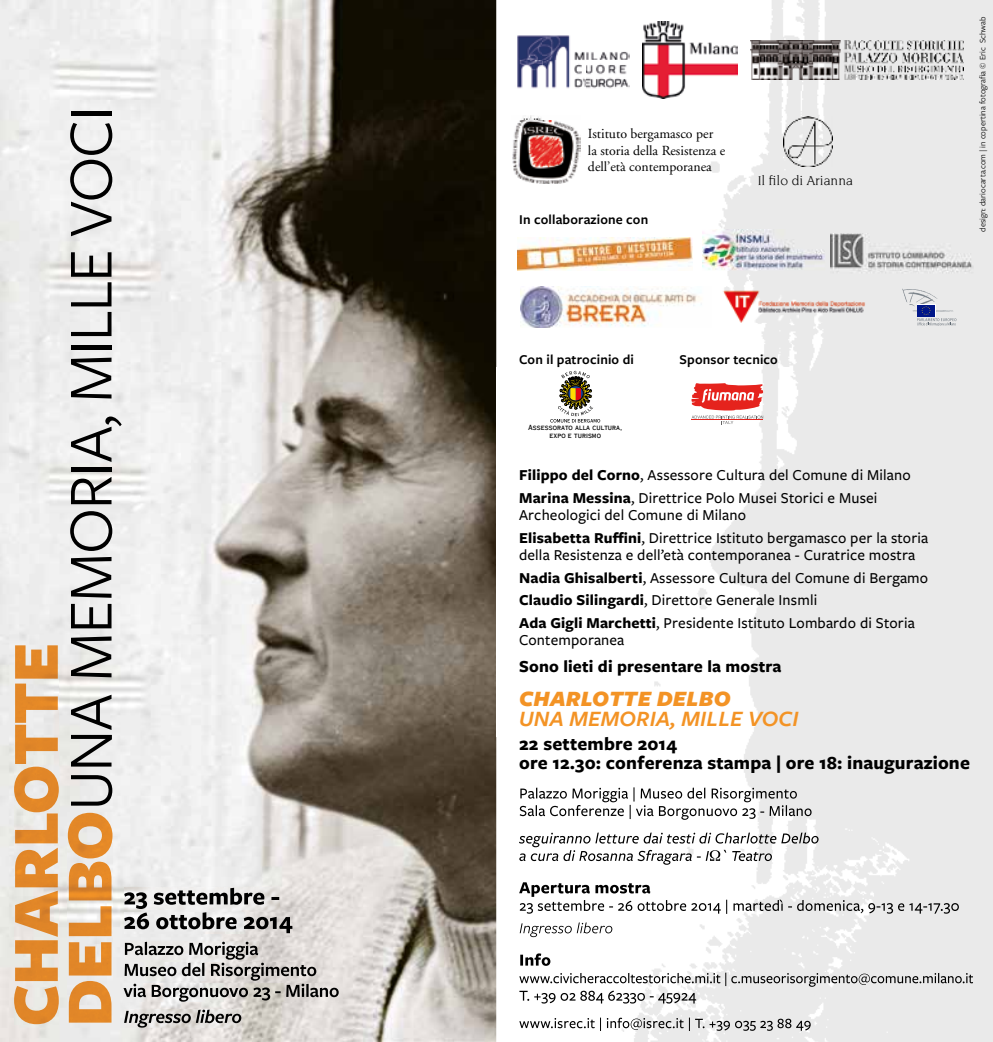
<style>
.page{position:relative;width:993px;height:1042px;background:#fff}
.page>*{position:absolute;margin:0;border:0;box-sizing:border-box;transform-origin:0 0}
.t1{font:64.75px "Freight Sans Pro";letter-spacing:-.02em;color:#000}
.t2{font:italic 600 22.75px "Freight Sans Pro";letter-spacing:.01em;color:#f39325}
.t3{font:italic 900 22.75px "Freight Sans Pro";letter-spacing:.01em;color:#f39325}
.t4{font:700 19.25px/19.2px "Freight Sans Pro";letter-spacing:.01em;color:#000}
.t5{font:700 17.5px "Freight Sans Pro";letter-spacing:.01em;color:#000}
.t6{font:500 15.75px/22.4px "Freight Sans Pro";letter-spacing:.01em;color:#000}
.t7{font:600 14px "Freight Sans Pro";letter-spacing:.01em;color:#000}
.t8{font:13.83px/16.6px "Adobe Garamond";color:#000}
.t9{font:13.83px "Novarese Std";color:#000}
.t10{font:8.58px "Freight Sans Pro";color:#000}
.t11{font:7px/7.9px "Copperplate LT Thirty AB";letter-spacing:.01em;color:#000;text-align:center}
.s1{font-weight:700}
</style>
<div class="page">
<img style="left:0;top:0;width:992px;height:1042px">
<img style="left:124px;top:888px;width:156px;height:21px">
<img style="left:124px;top:912px;width:168px;height:21px">
<img style="left:125px;top:941px;width:133px;height:18px">
<img style="left:124px;top:962px;width:193px;height:18px">
<img style="left:123px;top:983px;width:215px;height:18px">
<img style="left:124px;top:1009px;width:117px;height:18px">
<img style="left:14px;top:645px;width:45px;height:379px">
<img style="left:68px;top:813px;width:44px;height:209px">
<img style="left:520px;top:787px;width:276px;height:15px">
<img style="left:519px;top:805px;width:292px;height:15px">
<img style="left:519px;top:832px;width:299px;height:15px">
<img style="left:519px;top:850px;width:189px;height:15px">
<svg style="left:709px;top:850px;width:11px;height:11px"></svg>
<img style="left:723px;top:850px;width:48px;height:11px">
<img style="left:519px;top:882px;width:131px;height:15px">
<img style="left:519px;top:899px;width:439px;height:15px">
<img style="left:519px;top:922px;width:93px;height:15px">
<img style="left:520px;top:953px;width:30px;height:13px">
<img style="left:519px;top:972px;width:453px;height:15px">
<img style="left:519px;top:990px;width:177px;height:13px">
<img style="left:519px;top:1017px;width:291px;height:14px">
<img style="left:642px;top:22px;width:95px;height:76px">
<img style="left:750px;top:41px;width:213px;height:38px">
<img style="left:511px;top:119px;width:69px;height:64px">
<img style="left:783px;top:117px;width:49px;height:49px">
<svg style="left:550px;top:371px;width:50px;height:51px"></svg>
<svg style="left:691px;top:383px;width:72px;height:41px"></svg>
<img style="left:517px;top:238px;width:174px;height:33px">
<img style="left:829px;top:233px;width:144px;height:42px">
<img style="left:702px;top:229px;width:123px;height:42px">
<img style="left:520px;top:286px;width:191px;height:42px">
<img style="left:719px;top:287px;width:149px;height:36px">
<svg style="left:901px;top:289px;width:55px;height:36px;background:#c7cad6"></svg>
<img style="left:499px;top:1px;width:130px;height:118px">
<svg style="left:769px;top:175px;width:6px;height:10px"></svg>
<h1 class="t1" style="left:47px;top:810px;width:705px;rotate:-90deg">UNA MEMORIA, MILLE VOCI</h1>
<p class="t8" style="left:587px;top:126px;width:139px">Istituto bergamasco per la storia della Resistenza e dell’età contemporanea</p>
<p class="t7" style="left:519px;top:210px;width:131px">In collaborazione con</p>
<p class="t9" style="left:757px;top:173px;width:97px">Il lo di Arianna</p>
<p class="t10" style="left:976px;top:232px;width:216px;rotate:-90deg">design: dariocarta.com | in copertina fotografia © Eric Schwab</p>
<p class="t7" style="left:519px;top:350px;width:116px">Con il patrocinio di</p>
<p class="t11" style="left:528px;top:424px;width:96px">Assessorato alla cultura, expo e turismo</p>
<p class="t7" style="left:679px;top:350px;width:100px">Sponsor tecnico</p>
<p class="t6" style="left:519px;top:463px;width:393px"><span class="s1">Filippo del Corno</span>, Assessore Cultura del Comune di Milano<br><span class="s1">Marina Messina</span>, Direttrice Polo Musei Storici e Musei</p>
<p class="t6" style="left:519px;top:503px;width:410px">Archeologici del Comune di Milano<br><span class="s1">Elisabetta Ruffini</span>, Direttrice Istituto bergamasco per la storia</p>
<p class="t6" style="left:519px;top:543px;width:410px">della Resistenza e dell’età contemporanea - Curatrice mostra <span class="s1">Nadia Ghisalberti</span>, Assessore Cultura del Comune di Bergamo <span class="s1">Claudio Silingardi</span>, Direttore Generale Insmli<br><span class="s1">Ada Gigli Marchetti</span>, Presidente Istituto Lombardo di Storia</p>
<p class="t6" style="left:519px;top:628px;width:107px">Contemporanea</p>
<p class="t5" style="left:519px;top:655px;width:264px">Sono lieti di presentare la mostra</p>
<h2 class="t3" style="left:519px;top:683px;width:213px">CHARLOTTE DELBO</h2>
<h2 class="t2" style="left:519px;top:703px;width:281px">UNA MEMORIA, MILLE VOCI</h2>
<p class="t4" style="left:519px;top:733px;width:452px">22 settembre 2014<br>ore 12.30: conferenza stampa | ore 18: inaugurazione</p>
</div>
